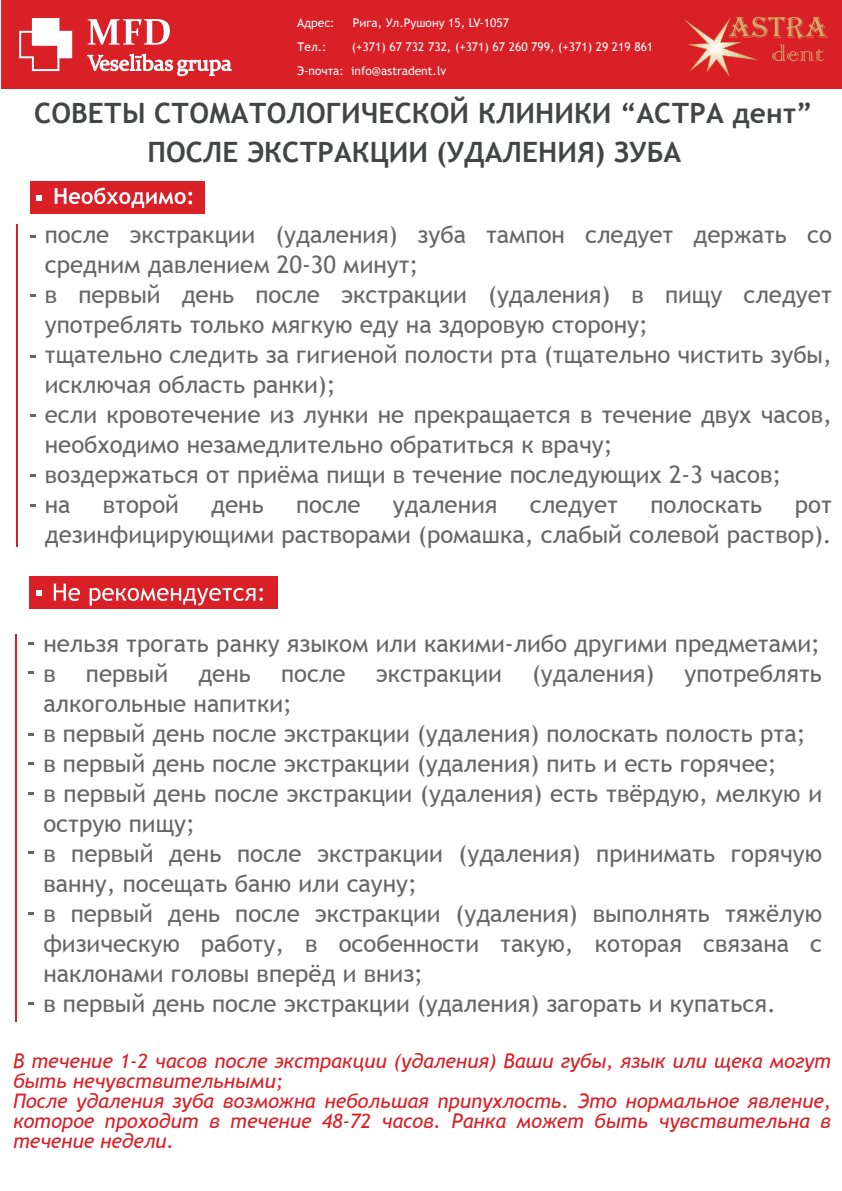
<style>
.page{position:relative;width:842px;height:1191px;background:#fff}
.page>*{position:absolute;margin:0;border:0;box-sizing:border-box;transform-origin:0 0}
.t1{font:700 28px/39.4px "Trebuchet MS";color:#434444}
.t2{font:24px/30px "Trebuchet MS";color:#666}
.t3{font:italic 20px/20px "Trebuchet MS";color:#d92026}
.t4{font:12px/24px "Trebuchet MS";color:#fff}
</style>
<div class="page">
<div style="left:1px;top:0;width:840px;height:89px;background:#d92026"></div>
<svg style="left:88px;top:19px;width:82px;height:26px"></svg>
<svg style="left:87px;top:53px;width:145px;height:24px"></svg>
<svg style="left:19px;top:18px;width:54px;height:54px"></svg>
<svg style="left:684px;top:17px;width:144px;height:60px"></svg>
<div style="left:30px;top:181px;width:175px;height:33px;background:#d92026"></div>
<svg style="left:55px;top:187px;width:137px;height:21px"></svg>
<svg style="left:37px;top:195px;width:5px;height:5px"></svg>
<div style="left:29px;top:576px;width:249px;height:33px;background:#d92026"></div>
<svg style="left:36px;top:590px;width:5px;height:5px"></svg>
<svg style="left:54px;top:583px;width:26px;height:18px"></svg>
<svg style="left:90px;top:588px;width:173px;height:17px"></svg>
<hr style="left:16px;top:224px;width:2px;height:322px;background:#d92026">
<hr style="left:16px;top:634px;width:1px;height:387px;background:#d92026">
<p class="t4" style="left:297px;top:11px;width:39px">Адрес:</p>
<p class="t4" style="left:353px;top:11px;width:158px">Рига, Ул.Рушону 15, LV-1057</p>
<p class="t4" style="left:297px;top:35px;width:31px">Тел.:</p>
<p class="t4" style="left:297px;top:35px;width:358px;text-indent:55px">(+371) 67 732 732, (+371) 67 260 799, (+371) 29 219 861<br>Э-почта: info@astradent.lv</p>
<p class="t1" style="left:147px;top:93px;width:667px;text-indent:-113px">СОВЕТЫ СТОМАТОЛОГИЧЕСКОЙ КЛИНИКИ “АСТРА дент”<br>ПОСЛЕ ЭКСТРАКЦИИ (УДАЛЕНИЯ) ЗУБА</p>
<p class="t2" style="left:45px;top:220px;width:789px">после экстракции (удаления) зуба тампон следует держать со средним давлением 20-30 минут;<br>в первый день после экстракции (удаления) в пищу следует употреблять только мягкую еду на здоровую сторону;<br>тщательно следить за гигиеной полости рта (тщательно чистить зубы, исключая область ранки);<br>если кровотечение из лунки не прекращается в течение двух часов, необходимо незамедлительно обратиться к врачу;<br>воздержаться от приёма пищи в течение последующих 2-3 часов;<br>на</p>
<p class="t2" style="left:103px;top:490px;width:78px">второй</p>
<p class="t2" style="left:211px;top:490px;width:54px">день</p>
<p class="t2" style="left:296px;top:490px;width:66px">после</p>
<p class="t2" style="left:393px;top:490px;width:106px">удаления</p>
<p class="t2" style="left:530px;top:490px;width:90px">следует</p>
<p class="t2" style="left:650px;top:490px;width:114px">полоскать</p>
<p class="t2" style="left:45px;top:490px;width:788px;text-align:right">рот<br>дезинфицирующими растворами (ромашка, слабый солевой раствор).</p>
<p class="t2" style="left:43px;top:629px;width:778px">нельзя трогать ранку языком или какими-либо другими предметами; в</p>
<p class="t2" style="left:86px;top:659px;width:84px">первый</p>
<p class="t2" style="left:198px;top:659px;width:54px">день</p>
<p class="t2" style="left:281px;top:659px;width:66px">после</p>
<p class="t2" style="left:376px;top:659px;width:127px">экстракции</p>
<p class="t2" style="left:532px;top:659px;width:124px">(удаления)</p>
<p class="t2" style="left:684px;top:659px;width:139px">употреблять</p>
<p class="t2" style="left:43px;top:689px;width:780px">алкогольные напитки;<br>в первый день после экстракции (удаления) полоскать полость рта; в первый день после экстракции (удаления) пить и есть горячее;<br>в первый день после экстракции (удаления) есть твёрдую, мелкую и острую пищу;<br>в первый день после экстракции (удаления) принимать горячую ванну, посещать баню или сауну;<br>в первый день после экстракции (удаления) выполнять тяжёлую физическую работу, в особенности такую, которая связана с наклонами головы вперёд и вниз;<br>в первый день после экстракции (удаления) загорать и купаться.</p>
<p class="t3" style="left:13px;top:1051px;width:820px">В течение 1-2 часов после экстракции (удаления) Ваши губы, язык или щека могут быть нечувствительными;<br>После удаления зуба возможна небольшая припухлость. Это нормальное явление, которое проходит в течение 48-72 часов. Ранка может быть чувствительна в течение недели.</p>
</div>
